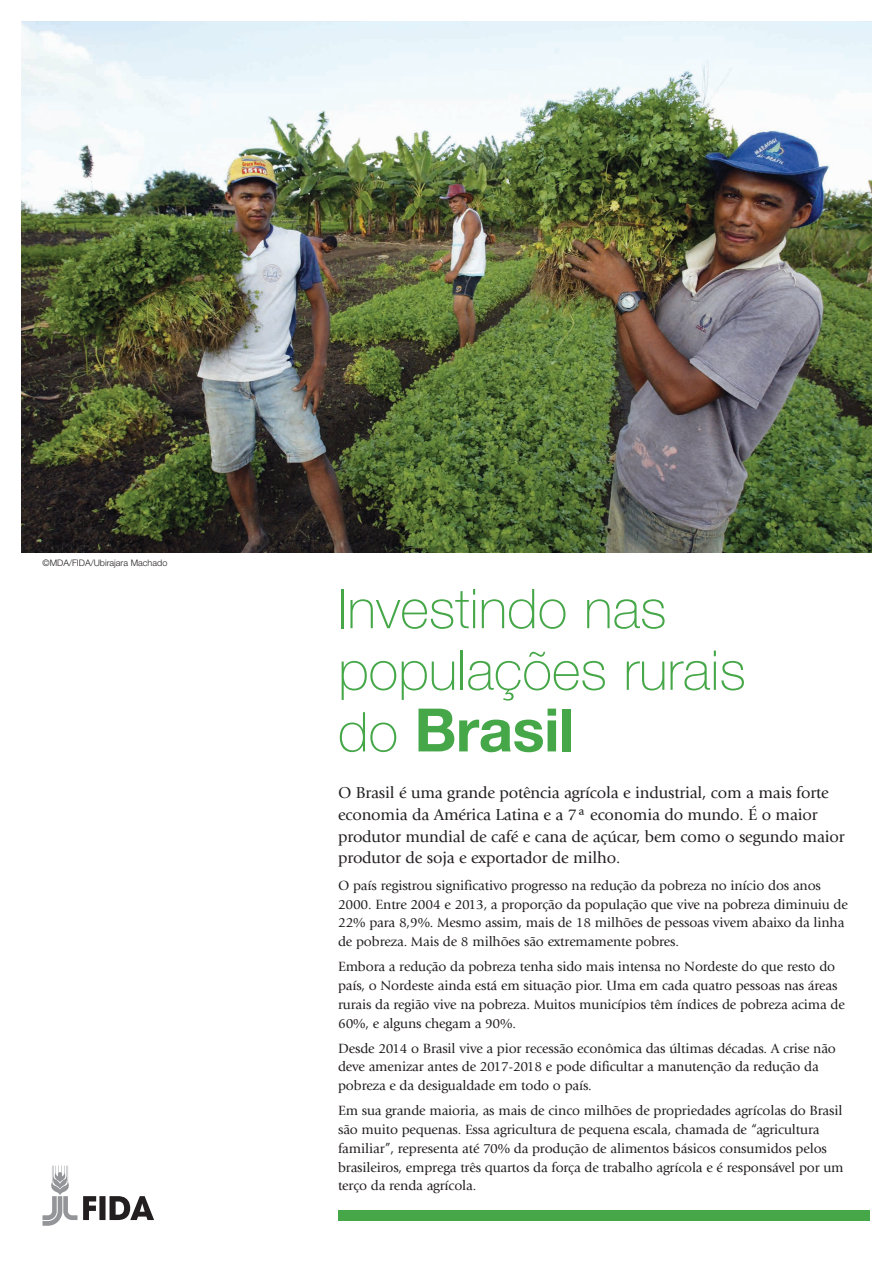
<style>
.page{position:relative;width:893px;height:1263px;background:#fff}
.page>*{position:absolute;margin:0;border:0;box-sizing:border-box;transform-origin:0 0}
.t1{font:700 60px "Helvetica Neue LT Std";letter-spacing:-.01em;color:#45a748}
.t2{font:100 54.9px/61.7px "Helvetica Neue LT Std";color:#45a748}
.t3{font:16.5px/21.8px "Giovanni Std";letter-spacing:-.01em;color:#231f20}
.t4{font:13.95px/18.8px "Giovanni Std";letter-spacing:-.01em;color:#231f20}
.t5{font:300 9px "Helvetica Neue LT Std";color:#231f20}
.s1{font-weight:100;font-size:54.9px}
</style>
<div class="page">
<img style="left:21px;top:21px;width:851px;height:532px">
<div style="left:338px;top:1210px;width:532px;height:10px;background:#45a748"></div>
<svg style="left:43px;top:1165px;width:111px;height:61px"></svg>
<p class="t5" style="left:43px;top:557px;width:126px">©MDA/FIDA/Ubirajara Machado</p>
<h2 class="t2" style="left:338px;top:578px;width:409px">Investindo nas populações rurais</h2>
<h1 class="t1" style="left:338px;top:693px;width:238px"><span class="s1">do</span> Brasil</h1>
<p class="t3" style="left:338px;top:782px;width:508px">O Brasil é uma grande potência agrícola e industrial, com a mais forte economia da América Latina e a 7ª economia do mundo. É o maior produtor mundial de café e cana de açúcar, bem como o segundo maior produtor de soja e exportador de milho.</p>
<p class="t4" style="left:338px;top:876px;width:511px">O país registrou significativo progresso na redução da pobreza no início dos anos 2000. Entre 2004 e 2013, a proporção da população que vive na pobreza diminuiu de 22% para 8,9%. Mesmo assim, mais de 18 milhões de pessoas vivem abaixo da linha de pobreza. Mais de 8 milhões são extremamente pobres.</p>
<p class="t4" style="left:338px;top:957px;width:508px">Embora a redução da pobreza tenha sido mais intensa no Nordeste do que resto do país, o Nordeste ainda está em situação pior. Uma em cada quatro pessoas nas áreas rurais da região vive na pobreza. Muitos municípios têm índices de pobreza acima de 60%, e alguns chegam a 90%.</p>
<p class="t4" style="left:338px;top:1039px;width:499px">Desde 2014 o Brasil vive a pior recessão econômica das últimas décadas. A crise não deve amenizar antes de 2017-2018 e pode dificultar a manutenção da redução da pobreza e da desigualdade em todo o país.</p>
<p class="t4" style="left:338px;top:1101px;width:507px">Em sua grande maioria, as mais de cinco milhões de propriedades agrícolas do Brasil são muito pequenas. Essa agricultura de pequena escala, chamada de “agricultura familiar”, representa até 70% da produção de alimentos básicos consumidos pelos brasileiros, emprega três quartos da força de trabalho agrícola e é responsável por um terço da renda agrícola.</p>
</div>
